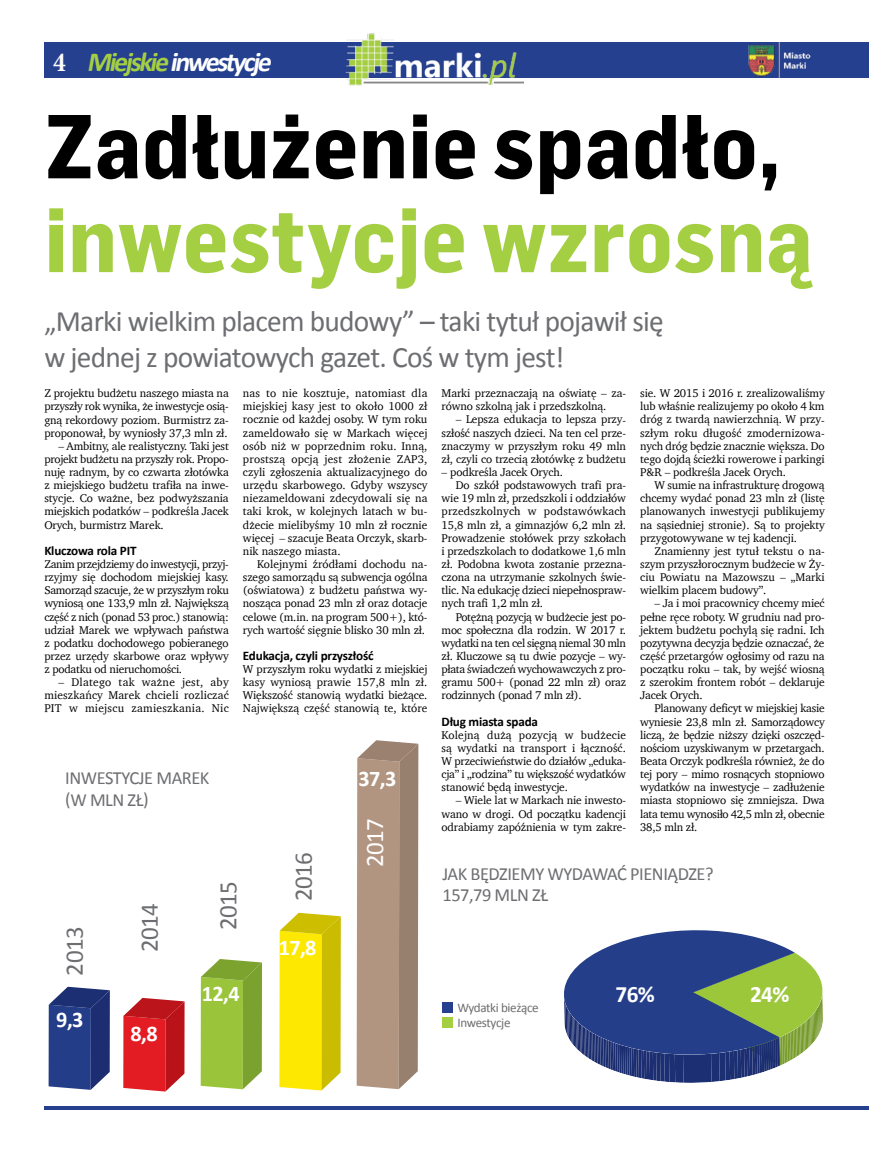
<style>
.page{position:relative;width:869px;height:1149px;background:#fff}
.page>*{position:absolute;margin:0;border:0;box-sizing:border-box;transform-origin:0 0}
.t1{font:700 88.75px "Flama Table Pl";color:#000}
.t2{font:700 88.75px "Flama Table Pl";color:#a5cf42}
.t3{font:29.75px/35px "Calibri";letter-spacing:-.025em;color:#6d6e71}
.t4{font:italic 700 27.5px "Calibri";color:#fff}
.t5{font:25.25px "Calibri";letter-spacing:-.025em;color:#6d6e71}
.t6{font:25.25px "Calibri";color:#fff}
.t7{font:700 23.5px "Calibri";color:#fff}
.t8{font:700 22.38px "Calibri";color:#fff}
.t9{font:18.62px/21.2px "Calibri";letter-spacing:-.025em;color:#6d6e71}
.t10{font:700 13.12px "Calibri";letter-spacing:-.015em;color:#000}
.t11{font:13.12px/15.1px "Calibri";letter-spacing:-.025em;color:#6d6e71}
.t12{font:11.5px/13.1px "Charter";letter-spacing:-.01em;color:#000;text-align:justify}
.t13{font:11.5px "Charter";letter-spacing:-.03em;color:#000}
.t14{font:11.5px "Charter";letter-spacing:.015em;color:#000}
.s1{font-family:"Minion Pro";font-style:normal;font-stretch:condensed}
.s2{color:#a5cf42}
</style>
<div class="page">
<div style="left:44px;top:43px;width:824px;height:35px;background:#25408f"></div>
<hr style="left:44px;top:1106px;width:824px;height:3px;background:#25408f">
<img style="left:748px;top:43px;width:63px;height:35px">
<hr style="left:868px;top:43px;width:1px;height:35px;background:#25408f">
<img style="left:346px;top:33px;width:177px;height:53px">
<svg style="left:49px;top:986px;width:61px;height:103px;background:#334789"></svg>
<svg style="left:200px;top:959px;width:62px;height:129px;background:#96bc43"></svg>
<svg style="left:123px;top:997px;width:61px;height:94px;background:#d62e35"></svg>
<svg style="left:279px;top:912px;width:61px;height:178px;background:#ebda0e"></svg>
<svg style="left:356px;top:740px;width:62px;height:348px;background:#ac9280"></svg>
<div style="left:442px;top:1001px;width:10px;height:10px;background:#25408f"></div>
<div style="left:442px;top:1016px;width:10px;height:10px;background:#a5cf42"></div>
<svg style="left:564px;top:930px;width:258px;height:152px"></svg>
<h3 class="t4" style="left:53px;top:44px;width:224px"><span class="s1">4</span> <span class="s2">Miejskie</span>inwestycje</h3>
<h1 class="t1" style="left:44px;top:95px;width:737px">Zadłużenie spadło,</h1>
<h1 class="t2" style="left:44px;top:188px;width:769px">inwestycje wzrosną</h1>
<h2 class="t3" style="left:44px;top:302px;width:620px">„Marki wielkim placem budowy” – taki tytuł pojawił się w jednej z powiatowych gazet. Coś w tym jest!</h2>
<p class="t12" style="left:44px;top:386px;width:186px">Z projektu budżetu naszego miasta na przyszły rok wynika, że inwestycje osią&shy;gną rekordowy poziom. Burmistrz za&shy;proponował, by wyniosły 37,3 mln zł.</p>
<p class="t12" style="left:44px;top:439px;width:186px;text-indent:14px">– Ambitny, ale realistyczny. Taki jest projekt budżetu na przyszły rok. Propo&shy;nuję radnym, by co czwarta złotówka z miejskiego budżetu trafiła na inwe&shy;stycje. Co ważne, bez podwyższania miejskich podatków – podkreśla Jacek Orych, burmistrz Marek.</p>
<p class="t10" style="left:44px;top:542px;width:94px">Kluczowa rola PIT</p>
<p class="t12" style="left:44px;top:557px;width:186px">Zanim przejdziemy do inwestycji, przyj&shy;rzyjmy się dochodom miejskiej kasy.<br>Samorząd szacuje, że w przyszłym roku wyniosą one 133,9 mln zł. Największą część z nich (ponad 53 proc.) stanowią: udział Marek we wpływach państwa z podatku dochodowego pobieranego przez urzędy skarbowe oraz wpływy z podatku od nieruchomości.</p>
<p class="t12" style="left:44px;top:675px;width:186px;text-indent:14px">– Dlatego tak ważne jest, aby mieszkańcy Marek chcieli rozliczać PIT w miejscu zamieszkania. Nic</p>
<p class="t12" style="left:243px;top:386px;width:186px">nas to nie kosztuje, natomiast dla miejskiej kasy jest to około 1000 zł rocznie od każdej osoby. W tym roku zameldowało się w Markach więcej osób niż w poprzednim roku. Inną, prostszą opcją jest złożenie ZAP3, czyli zgłoszenia aktualizacyjnego do urzędu skarbowego. Gdyby wszyscy niezameldowani zdecydowali się na taki krok, w kolejnych latach w bu&shy;dżecie mielibyśmy 10 mln zł rocznie więcej – szacuje Beata Orczyk, skarb&shy;nik naszego miasta.</p>
<p class="t12" style="left:243px;top:557px;width:186px;text-indent:14px">Kolejnymi źródłami dochodu na&shy;szego samorządu są subwencja ogólna (oświatowa) z budżetu państwa wy&shy;nosząca ponad 23 mln zł oraz dotacje celowe (m.in. na program 500+), któ&shy;rych wartość sięgnie blisko 30 mln zł.</p>
<p class="t10" style="left:243px;top:647px;width:132px">Edukacja, czyli przyszłość</p>
<p class="t12" style="left:243px;top:662px;width:186px">W przyszłym roku wydatki z miejskiej kasy wyniosą prawie 157,8 mln zł.<br>Większość stanowią wydatki bieżące.<br>Największą część stanowią te, które</p>
<h3 class="t9" style="left:65px;top:766px;width:146px">INWESTYCJE MAREK (W MLN ZŁ)</h3>
<h3 class="t8" style="left:358px;top:764px;width:39px">37,3</h3>
<h3 class="t5" style="left:59px;top:975px;width:50px;rotate:-90deg">2013</h3>
<h3 class="t8" style="left:56px;top:1005px;width:29px">9,3</h3>
<h3 class="t5" style="left:134px;top:952px;width:50px;rotate:-90deg">2014</h3>
<h3 class="t8" style="left:130px;top:1018px;width:29px">8,8</h3>
<h3 class="t5" style="left:212px;top:929px;width:50px;rotate:-90deg">2015</h3>
<h3 class="t8" style="left:202px;top:978px;width:39px">12,4</h3>
<h3 class="t5" style="left:288px;top:900px;width:50px;rotate:-90deg">2016</h3>
<h3 class="t8" style="left:278px;top:933px;width:39px">17,8</h3>
<h3 class="t6" style="left:359px;top:866px;width:50px;rotate:-90deg">2017</h3>
<p class="t12" style="left:441px;top:386px;width:186px">Marki przeznaczają na oświatę – za&shy;równo szkolną jak i przedszkolną.</p>
<p class="t12" style="left:441px;top:412px;width:186px;text-indent:14px">– Lepsza edukacja to lepsza przy&shy;szłość naszych dzieci. Na ten cel prze&shy;znaczymy w przyszłym roku 49 mln zł, czyli co trzecią złotówkę z budżetu</p>
<p class="t12" style="left:441px;top:465px;width:123px">– podkreśla Jacek Orych.</p>
<p class="t12" style="left:455px;top:478px;width:172px">Do szkół podstawowych trafi pra-</p>
<p class="t12" style="left:441px;top:491px;width:186px">wie 19 mln zł, przedszkoli i oddziałów</p>
<p class="t14" style="left:441px;top:501px;width:186px">przedszkolnych w podstawówkach</p>
<p class="t12" style="left:441px;top:517px;width:186px">15,8 mln zł, a gimnazjów 6,2 mln zł.</p>
<p class="t12" style="left:441px;top:531px;width:186px">Prowadzenie stołówek przy szkołach</p>
<p class="t12" style="left:441px;top:544px;width:186px">i przedszkolach to dodatkowe 1,6 mln</p>
<p class="t12" style="left:441px;top:557px;width:186px">zł. Podobna kwota zostanie przezna-</p>
<p class="t12" style="left:441px;top:570px;width:186px">czona na utrzymanie szkolnych świe-</p>
<p class="t12" style="left:441px;top:583px;width:186px">tlic. Na edukację dzieci niepełnospraw-</p>
<p class="t12" style="left:441px;top:596px;width:103px">nych trafi 1,2 mln zł.</p>
<p class="t12" style="left:455px;top:609px;width:172px">Potężną pozycją w budżecie jest po-</p>
<p class="t12" style="left:441px;top:622px;width:186px">moc społeczna dla rodzin. W 2017 r.</p>
<p class="t13" style="left:441px;top:632px;width:186px">wydatki na ten cel sięgną niemal 30 mln</p>
<p class="t12" style="left:441px;top:649px;width:186px">zł. Kluczowe są tu dwie pozycje – wy-</p>
<p class="t13" style="left:441px;top:659px;width:186px">płata świadczeń wychowawczych z pro-</p>
<p class="t12" style="left:441px;top:675px;width:186px">gramu 500+ (ponad 22 mln zł) oraz</p>
<p class="t12" style="left:441px;top:688px;width:141px">rodzinnych (ponad 7 mln zł).</p>
<p class="t10" style="left:441px;top:713px;width:98px">Dług miasta spada</p>
<p class="t12" style="left:441px;top:727px;width:186px">Kolejną dużą pozycją w budżecie są wydatki na transport i łączność.<br>W przeciwieństwie do działów „eduka&shy;cja” i „rodzina” tu większość wydatków stanowić będą inwestycje.</p>
<p class="t12" style="left:441px;top:793px;width:186px;text-indent:14px">– Wiele lat w Markach nie inwesto&shy;wano w drogi. Od początku kadencji odrabiamy zapóźnienia w tym zakre-</p>
<p class="t12" style="left:640px;top:386px;width:186px">sie. W 2015 i 2016 r. zrealizowaliśmy lub właśnie realizujemy po około 4 km dróg z twardą nawierzchnią. W przy&shy;szłym roku długość zmodernizowa&shy;nych dróg będzie znacznie większa. Do tego dojdą ścieżki rowerowe i parkingi P&amp;R – podkreśla Jacek Orych.</p>
<p class="t12" style="left:640px;top:478px;width:186px;text-indent:14px">W sumie na infrastrukturę drogową chcemy wydać ponad 23 mln zł (listę planowanych inwestycji publikujemy na sąsiedniej stronie). Są to projekty przygotowywane w tej kadencji.</p>
<p class="t12" style="left:640px;top:544px;width:186px;text-indent:14px">Znamienny jest tytuł tekstu o na&shy;szym przyszłorocznym budżecie w Ży&shy;ciu Powiatu na Mazowszu – „Marki wielkim placem budowy”.</p>
<p class="t12" style="left:640px;top:596px;width:186px;text-indent:14px">– Ja i moi pracownicy chcemy mieć pełne ręce roboty. W grudniu nad pro&shy;jektem budżetu pochylą się radni. Ich pozytywna decyzja będzie oznaczać, że część przetargów ogłosimy od razu na początku roku – tak, by wejść wiosną z szerokim frontem robót – deklaruje Jacek Orych.</p>
<p class="t12" style="left:640px;top:701px;width:186px;text-indent:14px">Planowany deficyt w miejskiej kasie wyniesie 23,8 mln zł. Samorządowcy liczą, że będzie niższy dzięki oszczęd&shy;nościom uzyskiwanym w przetargach.<br>Beata Orczyk podkreśla również, że do tej pory – mimo rosnących stopniowo wydatków na inwestycje – zadłużenie miasta stopniowo się zmniejsza. Dwa lata temu wynosiło 42,5 mln zł, obecnie 38,5 mln zł.</p>
<h3 class="t9" style="left:442px;top:861px;width:272px">JAK BĘDZIEMY WYDAWAĆ PIENIĄDZE?<br>157,79 MLN ZŁ</h3>
<p class="t11" style="left:457px;top:999px;width:83px">Wydatki bieżące<br>Inwestycje</p>
<h3 class="t7" style="left:615px;top:979px;width:41px">76%</h3>
<h3 class="t7" style="left:749px;top:979px;width:41px">24%</h3>
</div>
